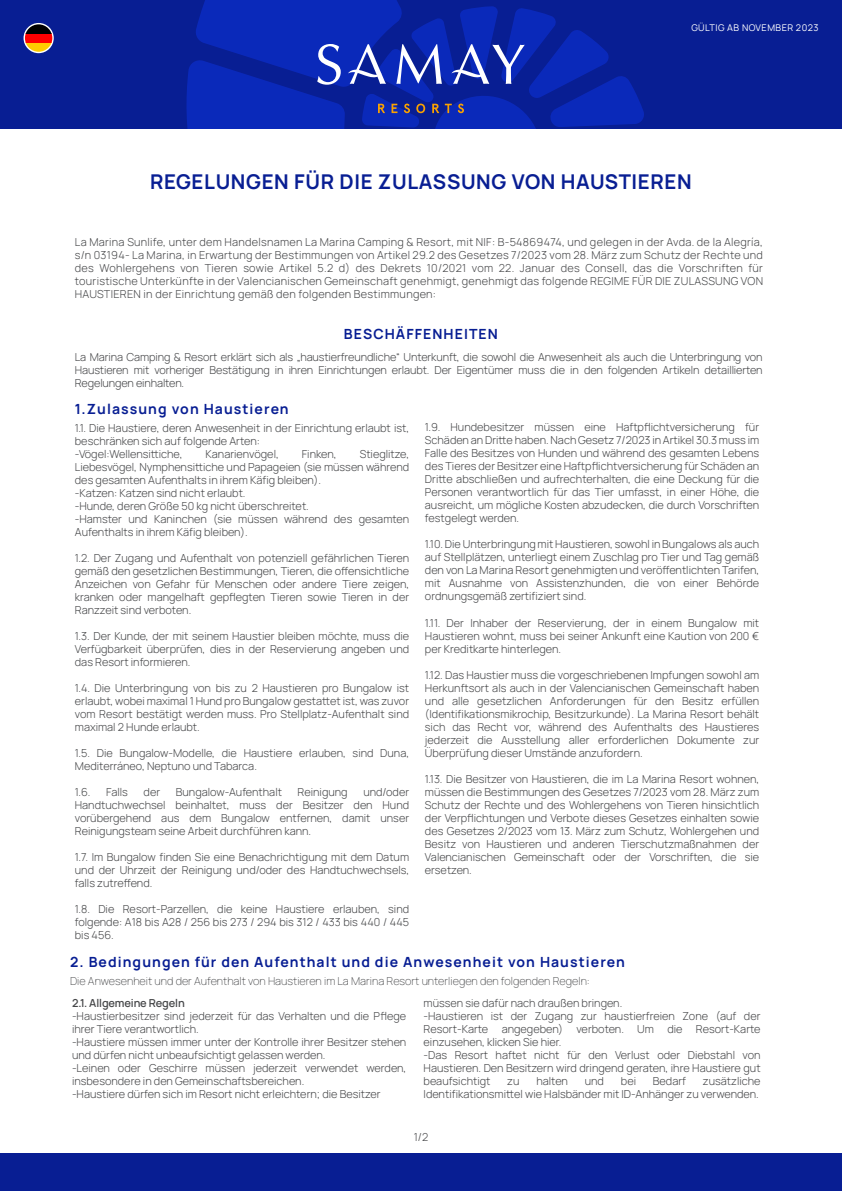
<style>
.page{position:relative;width:842px;height:1191px;background:#fff}
.page>*{position:absolute;margin:0;border:0;box-sizing:border-box;transform-origin:0 0}
.t1{font:700 20.3px "Manrope";letter-spacing:.03em;color:#081e93}
.t2{font:700 14px "Manrope";letter-spacing:.075em;color:#081e93}
.t3{font:300 11px/13px "Manrope";color:#464749;text-align:justify}
.t4{font:200 11px "Manrope";color:#464749}
.t5{font:600 11px "Manrope";letter-spacing:-.01em;color:#464749}
.t6{font:9.2px "Manrope";letter-spacing:.05em;color:#fff}
</style>
<div class="page">
<div style="left:0;top:0;width:842px;height:128px;background:#081e93"></div>
<svg style="left:186px;top:0;width:458px;height:128px"></svg>
<div style="left:0;top:1153px;width:842px;height:38px;background:#081e93"></div>
<svg style="left:24px;top:23px;width:30px;height:30px"></svg>
<svg style="left:25px;top:43px;width:27px;height:9px"></svg>
<div style="left:25px;top:33px;width:27px;height:10px;background:#f00"></div>
<svg style="left:25px;top:24px;width:27px;height:9px"></svg>
<p class="t6" style="left:691px;top:21px;width:129px">GÜLTIG AB NOVEMBER 2023</p>
<h1 class="t1" style="left:150px;top:165px;width:543px">REGELUNGEN FÜR DIE ZULASSUNG VON HAUSTIEREN</h1>
<p class="t3" style="left:75px;top:234px;width:690px">La Marina Sunlife, unter dem Handelsnamen La Marina Camping &amp; Resort, mit NIF: B-54869474, und gelegen in der Avda. de la Alegría, s/n 03194- La Marina, in Erwartung der Bestimmungen von Artikel 29.2 des Gesetzes 7/2023 vom 28. März zum Schutz der Rechte und des Wohlergehens von Tieren sowie Artikel 5.2 d) des Dekrets 10/2021 vom 22. Januar des Consell, das die Vorschriften für touristische Unterkünfte in der Valencianischen Gemeinschaft genehmigt, genehmigt das folgende REGIME FÜR DIE ZULASSUNG VON HAUSTIEREN in der Einrichtung gemäß den folgenden Bestimmungen:</p>
<p class="t2" style="left:344px;top:322px;width:155px">BESCHÄFFENHEITEN</p>
<p class="t3" style="left:75px;top:350px;width:689px">La Marina Camping &amp; Resort erklärt sich als „haustierfreundliche“ Unterkunft, die sowohl die Anwesenheit als auch die Unterbringung von Haustieren mit vorheriger Bestätigung in ihren Einrichtungen erlaubt. Der Eigentümer muss die in den folgenden Artikeln detaillierten Regelungen einhalten.</p>
<p class="t3" style="left:75px;top:420px;width:336px;text-align:left">1.1. Die Haustiere, deren Anwesenheit in der Einrichtung erlaubt ist, beschränken sich auf folgende Arten:<br>-Vögel:Wellensittiche,</p>
<p class="t2" style="left:75px;top:397px;width:215px">1.Zulassung von Haustieren</p>
<p class="t3" style="left:425px;top:420px;width:336px">1.9. Hundebesitzer müssen eine Haftpflichtversicherung für Schäden an Dritte haben. Nach Gesetz 7/2023 in Artikel 30.3 muss im Falle des Besitzes von Hunden und während des gesamten Lebens des Tieres der Besitzer eine Haftpflichtversicherung für Schäden an Dritte abschließen und aufrechterhalten, die eine Deckung für die Personen verantwortlich für das Tier umfasst, in einer Höhe, die ausreicht, um mögliche Kosten abzudecken, die durch Vorschriften festgelegt werden.</p>
<p class="t3" style="left:425px;top:537px;width:336px">1.10. Die Unterbringung mit Haustieren, sowohl in Bungalows als auch auf Stellplätzen, unterliegt einem Zuschlag pro Tier und Tag gemäß den von La Marina Resort genehmigten und veröffentlichten Tarifen, mit Ausnahme von Assistenzhunden, die von einer Behörde ordnungsgemäß zertifiziert sind.</p>
<p class="t3" style="left:425px;top:615px;width:336px">1.11. Der Inhaber der Reservierung, der in einem Bungalow mit Haustieren wohnt, muss bei seiner Ankunft eine Kaution von 200 € per Kreditkarte hinterlegen.</p>
<p class="t3" style="left:425px;top:667px;width:336px">1.12. Das Haustier muss die vorgeschriebenen Impfungen sowohl am Herkunftsort als auch in der Valencianischen Gemeinschaft haben und alle gesetzlichen Anforderungen für den Besitz erfüllen (Identifikationsmikrochip, Besitzurkunde). La Marina Resort behält sich das Recht vor, während des Aufenthalts des Haustieres jederzeit die Ausstellung aller erforderlichen Dokumente zur Überprüfung dieser Umstände anzufordern.</p>
<p class="t3" style="left:425px;top:771px;width:336px">1.13. Die Besitzer von Haustieren, die im La Marina Resort wohnen, müssen die Bestimmungen des Gesetzes 7/2023 vom 28. März zum Schutz der Rechte und des Wohlergehens von Tieren hinsichtlich der Verpflichtungen und Verbote dieses Gesetzes einhalten sowie des Gesetzes 2/2023 vom 13. März zum Schutz, Wohlergehen und Besitz von Haustieren und anderen Tierschutzmaßnahmen der Valencianischen Gemeinschaft oder der Vorschriften, die sie ersetzen.</p>
<p class="t3" style="left:75px;top:446px;width:336px;text-align:left;text-indent:285px">Stieglitze, Liebesvögel, Nymphensittiche und Papageien (sie müssen während des gesamten Aufenthalts in ihrem Käfig bleiben).<br>-Katzen: Katzen sind nicht erlaubt.<br>-Hunde, deren Größe 50 kg nicht überschreitet.<br>-Hamster und Kaninchen (sie müssen während des gesamten Aufenthalts in ihrem Käfig bleiben).</p>
<p class="t3" style="left:75px;top:550px;width:336px">1.2. Der Zugang und Aufenthalt von potenziell gefährlichen Tieren gemäß den gesetzlichen Bestimmungen, Tieren, die offensichtliche Anzeichen von Gefahr für Menschen oder andere Tiere zeigen, kranken oder mangelhaft gepflegten Tieren sowie Tieren in der Ranzzeit sind verboten.</p>
<p class="t3" style="left:75px;top:628px;width:336px">1.3. Der Kunde, der mit seinem Haustier bleiben möchte, muss die Verfügbarkeit überprüfen, dies in der Reservierung angeben und das Resort informieren.</p>
<p class="t3" style="left:75px;top:680px;width:336px">1.4. Die Unterbringung von bis zu 2 Haustieren pro Bungalow ist erlaubt, wobei maximal 1 Hund pro Bungalow gestattet ist, was zuvor vom Resort bestätigt werden muss. Pro Stellplatz-Aufenthalt sind maximal 2 Hunde erlaubt.</p>
<p class="t3" style="left:75px;top:745px;width:336px">1.5. Die Bungalow-Modelle, die Haustiere erlauben, sind Duna,<br>Mediterráneo, Neptuno und Tabarca.</p>
<p class="t3" style="left:75px;top:784px;width:17px">1.6.</p>
<p class="t3" style="left:106px;top:784px;width:23px">Falls</p>
<p class="t3" style="left:144px;top:784px;width:18px">der</p>
<p class="t3" style="left:176px;top:784px;width:108px">Bungalow-Aufenthalt</p>
<p class="t3" style="left:298px;top:784px;width:52px">Reinigung</p>
<p class="t3" style="left:206px;top:446px;width:75px">Kanarienvögel,</p>
<p class="t3" style="left:302px;top:446px;width:36px">Finken,</p>
<p class="t3" style="left:75px;top:784px;width:336px;text-indent:288px">und/oder Handtuchwechsel beinhaltet, muss der Besitzer den Hund vorübergehend aus dem Bungalow entfernen, damit unser Reinigungsteam seine Arbeit durchführen kann.</p>
<p class="t3" style="left:75px;top:849px;width:336px">1.7. Im Bungalow finden Sie eine Benachrichtigung mit dem Datum und der Uhrzeit der Reinigung und/oder des Handtuchwechsels, falls zutreffend.</p>
<p class="t3" style="left:75px;top:901px;width:336px">1.8. Die Resort-Parzellen, die keine Haustiere erlauben, sind folgende: A18 bis A28 / 256 bis 273 / 294 bis 312 / 433 bis 440 / 445 bis 456.</p>
<p class="t2" style="left:70px;top:950px;width:556px">2. Bedingungen für den Aufenthalt und die Anwesenheit von Haustieren</p>
<p class="t5" style="left:72px;top:994px;width:114px">2.1. Allgemeine Regeln</p>
<p class="t3" style="left:72px;top:1009px;width:336px;text-align:left">-Haustierbesitzer sind jederzeit für das Verhalten und die Pflege ihrer Tiere verantwortlich.<br>-Haustiere müssen immer unter der Kontrolle ihrer Besitzer stehen und dürfen nicht unbeaufsichtigt gelassen werden.<br>-Leinen oder Geschirre müssen jederzeit verwendet werden, insbesondere in den Gemeinschaftsbereichen.<br>-Haustiere dürfen sich im Resort nicht erleichtern; die Besitzer</p>
<p class="t4" style="left:70px;top:972px;width:521px">Die Anwesenheit und der Aufenthalt von Haustieren im La Marina Resort unterliegen den folgenden Regeln:</p>
<p class="t3" style="left:424px;top:995px;width:338px;text-align:left">müssen sie dafür nach draußen bringen.<br>-Haustieren ist der Zugang zur haustierfreien Zone (auf der Resort-Karte angegeben) verboten. Um die Resort-Karte einzusehen, klicken Sie hier.<br>-Das Resort haftet nicht für den Verlust oder Diebstahl von Haustieren. Den Besitzern wird dringend geraten, ihre Haustiere gut beaufsichtigt</p>
<p class="t3" style="left:424px;top:1073px;width:338px;text-align:right">zusätzliche<br>Identifikationsmittel wie Halsbänder mit ID-Anhänger zu verwenden.</p>
<p class="t3" style="left:507px;top:1073px;width:14px">zu</p>
<p class="t3" style="left:536px;top:1073px;width:33px">halten</p>
<p class="t3" style="left:585px;top:1073px;width:21px">und</p>
<p class="t3" style="left:621px;top:1073px;width:17px">bei</p>
<p class="t3" style="left:653px;top:1073px;width:35px">Bedarf</p>
<p class="t3" style="left:414px;top:1129px;width:16px">1/2</p>
</div>
